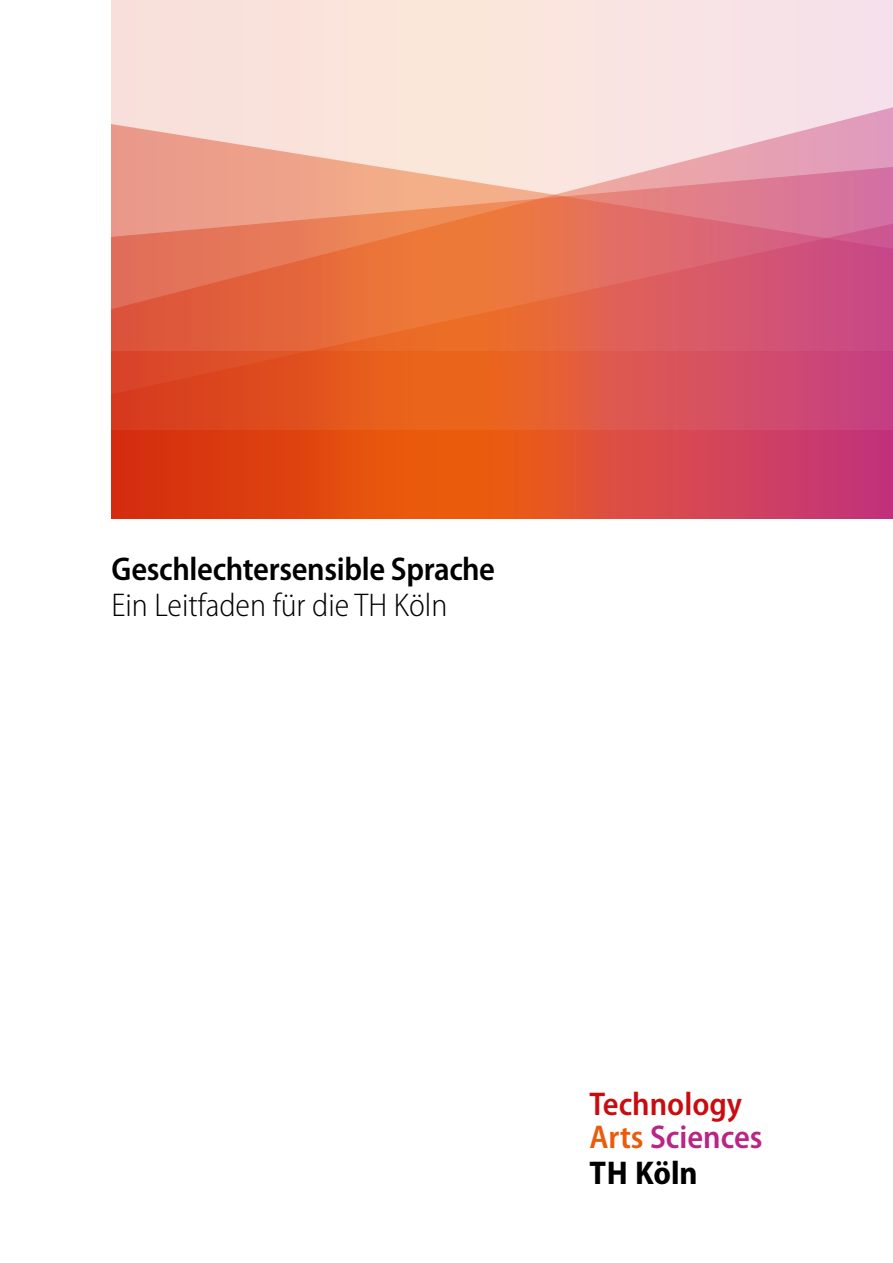
<style>
.page{position:relative;width:893px;height:1263px;background:#fff}
.page>*{position:absolute;margin:0;border:0;box-sizing:border-box;transform-origin:0 0}
.Titel_Cover{font:600 semi-condensed 33px "Myriad Pro";letter-spacing:-.01em;color:#000}
.Titel_Cover-2{font:300 semi-condensed 33px "Myriad Pro";color:#000}
.t1{font:600 semi-condensed 33px/33px "Myriad Pro";color:#c90c0f}
.t2{font:700 semi-condensed 33px "Myriad Pro";color:#000}
.s1{color:#ea5b0b}
.s2{color:#b82585}
</style>
<div class="page">
<div style="left:112px;top:0;width:781px;height:519px;background:linear-gradient(to right,#fbe3d6,#f8e3e9)"></div>
<svg style="left:112px;top:100px;width:781px;height:62px"></svg>
<svg style="left:112px;top:162px;width:781px;height:189px"></svg>
<svg style="left:112px;top:351px;width:781px;height:168px"></svg>
<p class="Titel_Cover" style="left:112px;top:550px;width:385px">Geschlechtersensible Sprache</p>
<p class="Titel_Cover-2" style="left:112px;top:585px;width:337px">Ein Leitfaden für die TH Köln</p>
<p class="t1" style="left:589px;top:1088px;width:175px">Technology<br><span class="s1">Arts</span> <span class="s2">Sciences</span></p>
<p class="t2" style="left:589px;top:1154px;width:110px">TH Köln</p>
</div>
